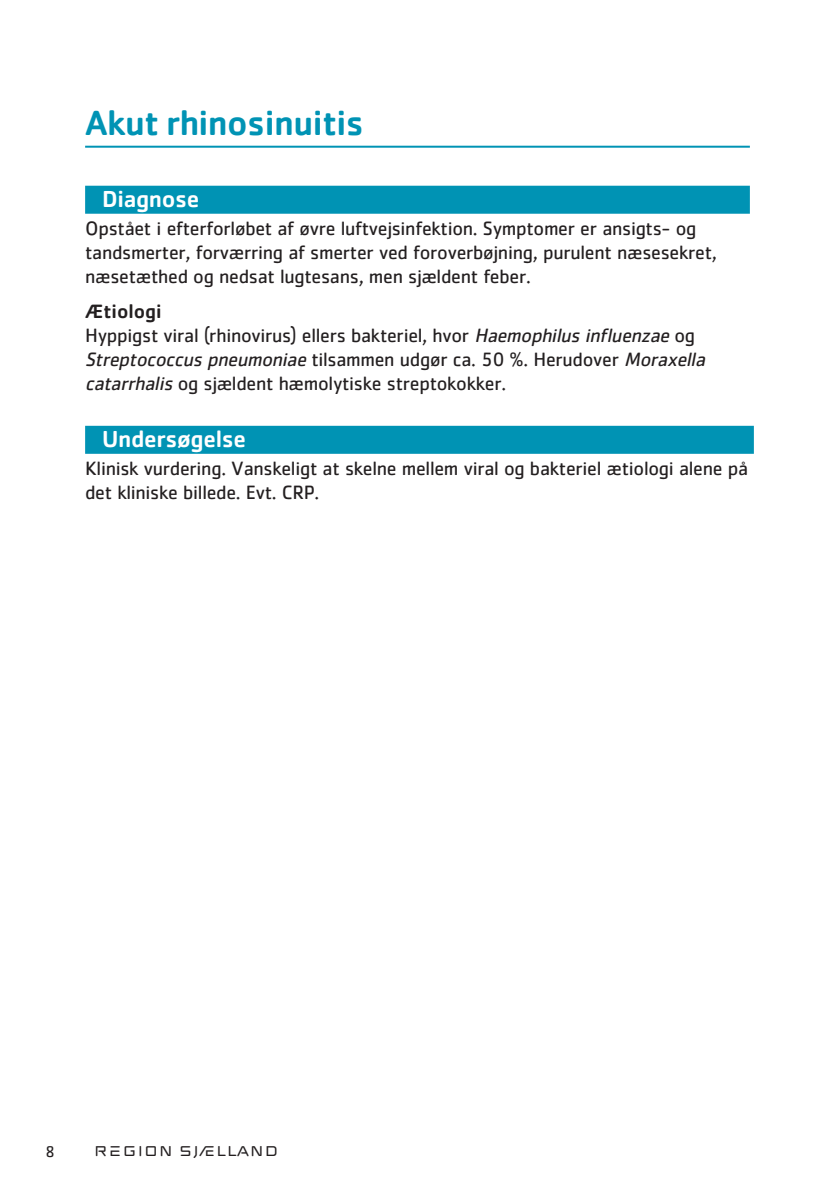
<style>
.page{position:relative;width:840px;height:1191px;background:#fff}
.page>*{position:absolute;margin:0;border:0;box-sizing:border-box;transform-origin:0 0}
.t1{font:500 36px "Cachet Std";letter-spacing:-.015em;color:#0093b4}
.t2{font:500 24px "Cachet Std";letter-spacing:-.015em;color:#fff}
.t3{font:20px/24px "Cachet Std";letter-spacing:-.015em;color:#231f20}
.t4{font:16px "Cachet Std";color:#231f20}
.t5{font:14px "REGIONSJAELLANDAABEN";color:#231f20}
.s1{font-weight:500}
.s2{font-style:italic}
</style>
<div class="page">
<hr style="left:85px;top:146px;width:664px;height:2px;background:#0093b4">
<div style="left:85px;top:186px;width:664px;height:28px;background:#0093b4"></div>
<div style="left:85px;top:426px;width:668px;height:28px;background:#0093b4"></div>
<h1 class="t1" style="left:85px;top:100px;width:280px">Akut rhinosinuitis</h1>
<p class="t2" style="left:102px;top:184px;width:99px">Diagnose</p>
<p class="t3" style="left:85px;top:216px;width:633px">Opstået i efterforløbet af øvre luftvejsinfektion. Symptomer er ansigts- og tandsmerter, forværring af smerter ved foroverbøjning, purulent næsesekret, næsetæthed og nedsat lugtesans, men sjældent feber.</p>
<p class="t3" style="left:85px;top:299px;width:625px"><span class="s1">Ætiologi<br></span>Hyppigst viral (rhinovirus) ellers bakteriel, hvor <span class="s2">Haemophilus influenzae</span> og <span class="s2">Streptococcus pneumoniae</span> t i l s a m m e n u d g ø r c a . 5 0 % . H e r u d o v e r <span class="s2">Moraxella catarrhalis</span> og sjældent hæmolytiske streptokokker.</p>
<p class="t2" style="left:102px;top:424px;width:145px">Undersøgelse</p>
<p class="t3" style="left:85px;top:456px;width:664px">Klinisk vurdering. Vanskeligt at skelne mellem viral og bakteriel ætiologi alene på det kliniske billede. Evt. CRP.</p>
<p class="t4" style="left:45px;top:1141px;width:11px">8</p>
<p class="t5" style="left:94px;top:1142px;width:187px">REGION SJÆLLAND</p>
</div>
